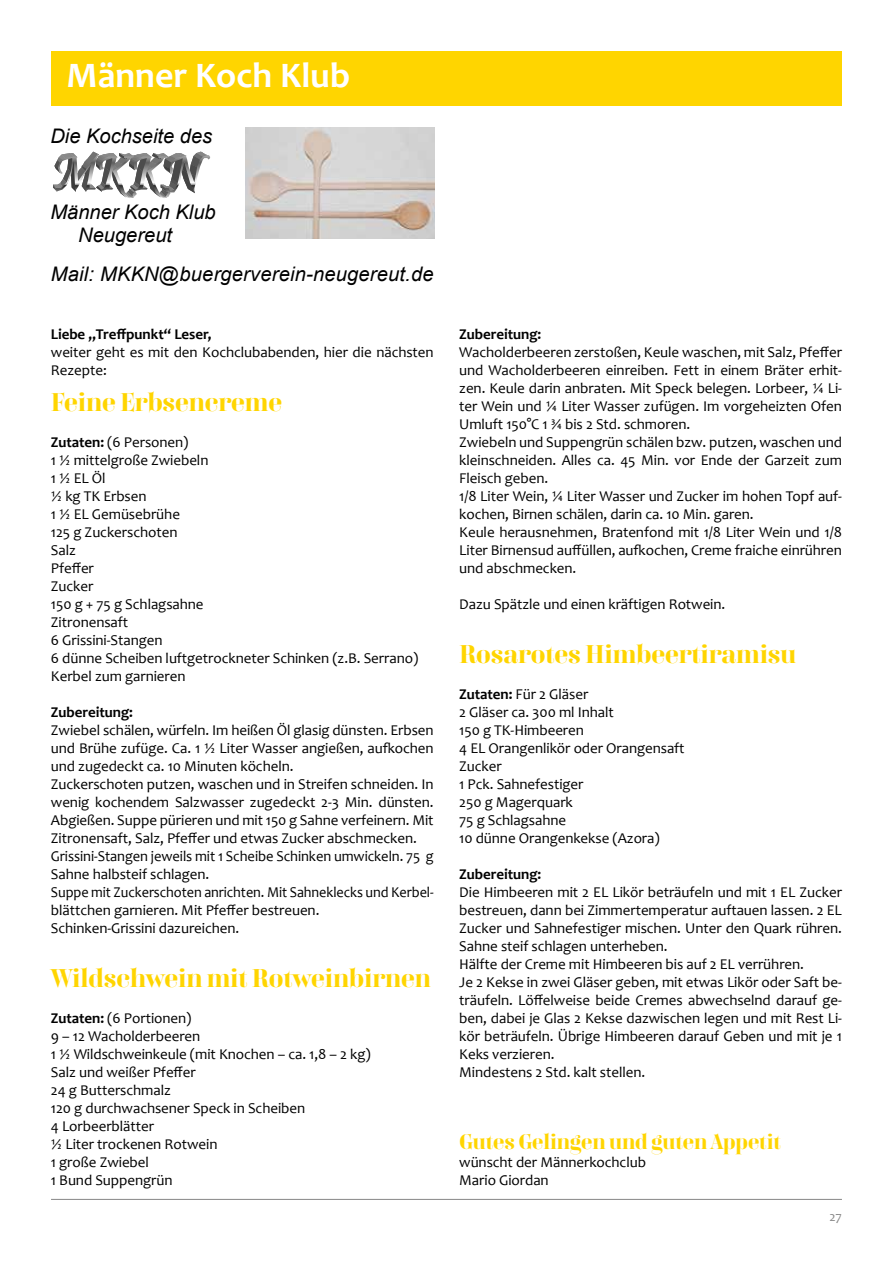
<style>
.page{position:relative;width:893px;height:1263px;background:#fff}
.page>*{position:absolute;margin:0;border:0;box-sizing:border-box;transform-origin:0 0}
.t1{font:700 36px "Candara";color:#fff}
.t2{font:700 25.5px "Carina Pro";letter-spacing:-.005em;color:#ffd500}
.t3{font:700 21px "Carina Pro";letter-spacing:-.005em;color:#ffd500}
.t4{font:italic 20.1px/23px "Arial";color:#000}
.t5{font:15px/18px "Candara";letter-spacing:-.005em;color:#000}
.t6{font:700 15px "Candara";letter-spacing:-.005em;color:#000}
.t7{font:13.5px "Candara";color:#878787}
.s1{font-weight:700}
</style>
<div class="page">
<div style="left:51px;top:51px;width:791px;height:54px;background:#ffd500"></div>
<hr style="left:51px;top:1199px;width:791px;height:1px;background:#878787">
<img style="left:245px;top:127px;width:189px;height:112px">
<svg style="left:53px;top:151px;width:158px;height:40px"></svg>
<img style="left:56px;top:154px;width:154px;height:44px">
<h1 class="t1" style="left:67px;top:54px;width:285px">Männer Koch Klub</h1>
<h3 class="t4" style="left:50px;top:125px;width:163px">Die Kochseite des</h3>
<h3 class="t4" style="left:78px;top:201px;width:139px;text-indent:-28px">Männer Koch Klub<br>Neugereut</h3>
<h3 class="t4" style="left:51px;top:263px;width:384px">Mail: MKKN@buergerverein-neugereut.de</h3>
<p class="t6" style="left:51px;top:325px;width:162px">Liebe „Treffpunkt“ Leser,</p>
<p class="t5" style="left:51px;top:343px;width:384px">weiter geht es mit den Kochclubabenden, hier die nächsten<br>Rezepte:</p>
<h2 class="t2" style="left:51px;top:383px;width:233px">Feine Erbsencreme</h2>
<p class="t5" style="left:51px;top:433px;width:369px"><span class="s1">Zutaten:</span> (6 Personen)<br>1 ½ mittelgroße Zwiebeln<br>1 ½ EL Öl<br>½ kg TK Erbsen<br>1 ½ EL Gemüsebrühe<br>125 g Zuckerschoten<br>Salz<br>Pfeffer<br>Zucker<br>150 g + 75 g Schlagsahne<br>Zitronensaft<br>6 Grissini-Stangen<br>6 dünne Scheiben luftgetrockneter Schinken (z.B. Serrano)<br>Kerbel zum garnieren</p>
<p class="t6" style="left:51px;top:703px;width:84px">Zubereitung:</p>
<p class="t5" style="left:51px;top:721px;width:384px">Zwiebel schälen, würfeln. Im heißen Öl glasig dünsten. Erbsen und Brühe zufüge. Ca. 1 ½ Liter Wasser angießen, aufkochen und zugedeckt ca. 10 Minuten köcheln.<br>Zuckerschoten putzen, waschen und in Streifen schneiden. In wenig kochendem Salzwasser zugedeckt 2-3 Min. dünsten.<br>Abgießen. Suppe pürieren und mit 150 g Sahne verfeinern. Mit Zitronensaft, Salz, Pfeffer und etwas Zucker abschmecken.<br>Grissini-Stangen jeweils mit 1 Scheibe Schinken umwickeln. 75 g Sahne halbsteif schlagen.<br>Suppe mit Zuckerschoten anrichten. Mit Sahneklecks und Kerbel&shy;blättchen garnieren. Mit Pfeffer bestreuen.<br>Schinken-Grissini dazureichen.</p>
<h2 class="t2" style="left:51px;top:959px;width:382px">Wildschwein mit Rotweinbirnen</h2>
<p class="t5" style="left:51px;top:1009px;width:321px"><span class="s1">Zutaten:</span> (6 Portionen)<br>9 – 12 Wacholderbeeren<br>1 ½ Wildschweinkeule (mit Knochen – ca. 1,8 – 2 kg)<br>Salz und weißer Pfeffer<br>24 g Butterschmalz<br>120 g durchwachsener Speck in Scheiben<br>4 Lorbeerblätter<br>½ Liter trockenen Rotwein<br>1 große Zwiebel<br>1 Bund Suppengrün</p>
<p class="t6" style="left:459px;top:325px;width:84px">Zubereitung:</p>
<p class="t5" style="left:459px;top:343px;width:384px">Wacholderbeeren zerstoßen, Keule waschen, mit Salz, Pfeffer und Wacholderbeeren einreiben. Fett in einem Bräter erhit&shy;zen. Keule darin anbraten. Mit Speck belegen. Lorbeer, ¼ Li&shy;ter Wein und ¼ Liter Wasser zufügen. Im vorgeheizten Ofen Umluft 150°C 1 ¾ bis 2 Std. schmoren.<br>Zwiebeln und Suppengrün schälen bzw. putzen, waschen und kleinschneiden. Alles ca. 45 Min. vor Ende der Garzeit zum Fleisch geben.<br>1/8 Liter Wein, ¼ Liter Wasser und Zucker im hohen Topf auf&shy;kochen, Birnen schälen, darin ca. 10 Min. garen.<br>Keule herausnehmen, Bratenfond mit 1/8 Liter Wein und 1/8<br>Liter Birnensud auffüllen, aufkochen, Creme fraiche einrühren und abschmecken.</p>
<p class="t5" style="left:459px;top:595px;width:268px">Dazu Spätzle und einen kräftigen Rotwein.</p>
<h2 class="t2" style="left:459px;top:635px;width:339px">Rosarotes Himbeertiramisu</h2>
<p class="t5" style="left:459px;top:685px;width:227px"><span class="s1">Zutaten:</span> Für 2 Gläser<br>2 Gläser ca. 300 ml Inhalt<br>150 g TK-Himbeeren<br>4 EL Orangenlikör oder Orangensaft<br>Zucker<br>1 Pck. Sahnefestiger<br>250 g Magerquark<br>75 g Schlagsahne<br>10 dünne Orangenkekse (Azora)</p>
<p class="t6" style="left:459px;top:865px;width:84px">Zubereitung:</p>
<p class="t5" style="left:459px;top:883px;width:384px">Die Himbeeren mit 2 EL Likör beträufeln und mit 1 EL Zucker bestreuen, dann bei Zimmertemperatur auftauen lassen. 2 EL Zucker und Sahnefestiger mischen. Unter den Quark rühren.<br>Sahne steif schlagen unterheben.<br>Hälfte der Creme mit Himbeeren bis auf 2 EL verrühren.<br>Je 2 Kekse in zwei Gläser geben, mit etwas Likör oder Saft be&shy;träufeln. Löffelweise beide Cremes abwechselnd darauf ge&shy;ben, dabei je Glas 2 Kekse dazwischen legen und mit Rest Li&shy;kör beträufeln. Übrige Himbeeren darauf Geben und mit je 1<br>Keks verzieren.<br>Mindestens 2 Std. kalt stellen.</p>
<h3 class="t3" style="left:459px;top:1126px;width:323px">Gutes Gelingen und guten Appetit</h3>
<p class="t5" style="left:459px;top:1153px;width:188px">wünscht der Männerkochclub<br>Mario Giordan</p>
<p class="t7" style="left:829px;top:1208px;width:14px">27</p>
</div>
